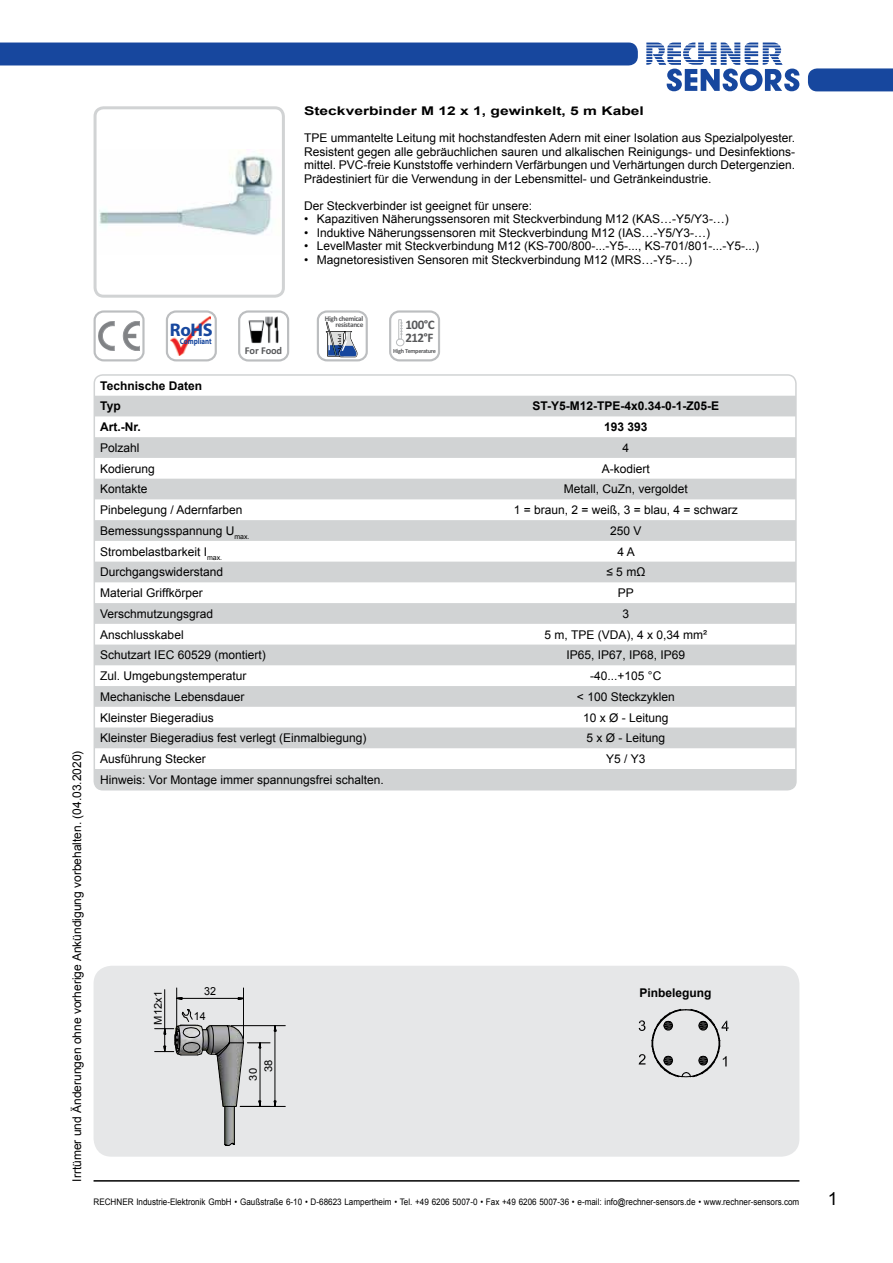
<style>
.page{position:relative;width:893px;height:1263px;background:#fff}
.page>*{position:absolute;margin:0;border:0;box-sizing:border-box;transform-origin:0 0}
.t1{font:700 18.3px "Myriad Pro";color:#17479e}
.t2{font:18px "Arial";color:#000}
.t3{font:700 13.05px/13px "Calibri";letter-spacing:-.055em;color:#58595b}
.t4{font:12px/13.5px "Arial";color:#000;text-align:justify}
.t5{font:700 12px/20.7px "Arial";color:#000}
.t6{font:700 12px "Arial";color:#000;scale:1.3 1}
.t7{font:11.1px "Arial";color:#000;scale:.96 1}
.t8{font:10.65px "Arial";letter-spacing:-.015em;color:#000;scale:1.04 1}
.t9{font:700 10.5px "Calibri";letter-spacing:-.02em;color:#58595b}
.t10{font:9px "Arial";color:#000;scale:.9 1}
.t11{font:700 8.4px "Myriad Pro";color:#17479e;scale:.82 1}
.t12{font:700 7.2px/6.1px "Calibri";letter-spacing:-.045em;color:#58595b;text-align:right}
.t13{font:700 6.3px "Calibri";letter-spacing:-.045em;color:#58595b}
</style>
<div class="page">
<svg style="left:646px;top:43px;width:153px;height:48px"></svg>
<div style="left:808px;top:68px;width:85px;height:23px;background:#17479e"></div>
<hr style="left:94px;top:1180px;width:705px;height:1px;background:#000">
<div style="left:0;top:43px;width:638px;height:22px;background:#17479e"></div>
<div style="left:94px;top:966px;width:705px;height:191px;background:#e6e7e8;border-radius:18px"></div>
<div style="left:94px;top:310px;width:51px;height:51px;border:2px solid #bcbec0;border-radius:9px"></div>
<svg style="left:98px;top:321px;width:42px;height:30px"></svg>
<div style="left:166px;top:310px;width:51px;height:51px;border:2px solid #bcbec0;border-radius:9px"></div>
<img style="left:171px;top:316px;width:39px;height:40px">
<svg style="left:639px;top:1020px;width:6px;height:11px"></svg>
<svg style="left:639px;top:1054px;width:6px;height:10px"></svg>
<svg style="left:651px;top:1009px;width:78px;height:68px"></svg>
<div style="left:317px;top:310px;width:51px;height:51px;border:2px solid #bcbec0;border-radius:9px"></div>
<svg style="left:325px;top:322px;width:33px;height:35px"></svg>
<div style="left:389px;top:310px;width:51px;height:51px;border:2px solid #bcbec0;border-radius:9px"></div>
<div style="left:396px;top:339px;width:8px;height:7px;border:1px solid #bcbec0;border-radius:50%"></div>
<div style="left:398px;top:319px;width:4px;height:20px;border:1px solid #bcbec0"></div>
<svg style="left:399px;top:320px;width:4px;height:19px"></svg>
<div style="left:94px;top:106px;width:191px;height:192px;border:3px solid #d1d3d4;border-radius:9px"></div>
<div style="left:238px;top:310px;width:51px;height:52px;border:2px solid #bcbec0;border-radius:9px"></div>
<img style="left:248px;top:316px;width:31px;height:28px">
<img style="left:99px;top:155px;width:174px;height:80px">
<img style="left:225px;top:1111px;width:9px;height:31px">
<svg style="left:224px;top:1142px;width:11px;height:4px"></svg>
<hr style="left:234px;top:1106px;width:1px;height:38px;background:#000">
<hr style="left:224px;top:1106px;width:1px;height:38px;background:#000">
<svg style="left:177px;top:997px;width:6px;height:3px"></svg>
<svg style="left:238px;top:997px;width:5px;height:3px"></svg>
<hr style="left:182px;top:998px;width:56px;height:1px;background:#000">
<hr style="left:176px;top:988px;width:1px;height:39px;background:#000">
<hr style="left:243px;top:988px;width:1px;height:50px;background:#000">
<hr style="left:240px;top:1106px;width:45px;height:1px;background:#000">
<hr style="left:231px;top:1025px;width:54px;height:1px;background:#000">
<hr style="left:164px;top:990px;width:1px;height:39px;background:#000">
<svg style="left:155px;top:1008px;width:122px;height:103px"></svg>
<hr style="left:240px;top:1106px;width:30px;height:1px;background:#000">
<svg style="left:94px;top:396px;width:702px;height:394px;fill:#d4d6d7"></svg>
<div style="left:94px;top:374px;width:703px;height:416px;border:2px solid #d1d3d4;border-radius:9px"></div>
<p class="t6" style="left:304px;top:103px;width:263px">Steckverbinder M 12 x 1, gewinkelt, 5 m Kabel</p>
<p class="t4" style="left:304px;top:131px;width:493px">TPE ummantelte Leitung mit hochstandfesten Adern mit einer Isolation aus Spezialpolyester.<br>Resistent gegen alle gebräuchlichen sauren und alkalischen Reinigungs- und Desinfektions&shy;mittel. PVC-freie Kunststoffe verhindern Verfärbungen und Verhärtungen durch Detergenzien.<br>Prädestiniert für die Verwendung in der Lebensmittel- und Getränkeindustrie.</p>
<p class="t4" style="left:304px;top:199px;width:230px">Der Steckverbinder ist geeignet für unsere:</p>
<p class="t4" style="left:304px;top:212px;width:426px">• Kapazitiven Näherungssensoren mit Steckverbindung M12 (KAS…-Y5/Y3-…)</p>
<p class="t4" style="left:304px;top:226px;width:408px">• Induktive Näherungssensoren mit Steckverbindung M12 (IAS…-Y5/Y3-…)</p>
<p class="t4" style="left:304px;top:239px;width:456px">• LevelMaster mit Steckverbindung M12 (KS-700/800-...-Y5-..., KS-701/801-...-Y5-...)</p>
<p class="t4" style="left:304px;top:253px;width:390px">• Magnetoresistiven Sensoren mit Steckverbindung M12 (MRS…-Y5-…)</p>
<p class="t4" style="left:70px;top:1181px;width:432px;rotate:-90deg">Irrtümer und Änderungen ohne vorherige Ankündigung vorbehalten. (04.03.2020)</p>
<h1 class="t1" style="left:170px;top:318px;width:44px">RoHS</h1>
<p class="t11" style="left:180px;top:335px;width:41px">Compliant</p>
<p class="t5" style="left:100px;top:375px;width:103px">Technische Daten<br>Typ</p>
<p class="t12" style="left:325px;top:315px;width:40px">High chemical resistance</p>
<p class="t3" style="left:406px;top:318px;width:31px">100°C<br>212°F</p>
<p class="t9" style="left:245px;top:344px;width:39px">For Food</p>
<p class="t13" style="left:393px;top:347px;width:44px">High Temperature</p>
<p class="t5" style="left:532px;top:396px;width:188px">ST-Y5-M12-TPE-4x0.34-0-1-Z05-E</p>
<p class="t5" style="left:100px;top:417px;width:42px">Art.-Nr.</p>
<p class="t5" style="left:604px;top:417px;width:45px">193 393</p>
<p class="t4" style="left:100px;top:441px;width:41px">Polzahl</p>
<p class="t4" style="left:622px;top:441px;width:8px">4</p>
<p class="t4" style="left:100px;top:462px;width:56px">Kodierung</p>
<p class="t4" style="left:602px;top:462px;width:50px">A-kodiert</p>
<p class="t4" style="left:100px;top:483px;width:49px">Kontakte</p>
<p class="t4" style="left:564px;top:483px;width:126px">Metall, CuZn, vergoldet</p>
<p class="t4" style="left:100px;top:503px;width:144px">Pinbelegung / Adernfarben</p>
<p class="t4" style="left:514px;top:503px;width:226px">1 = braun, 2 = weiß, 3 = blau, 4 = schwarz</p>
<p class="t4" style="left:100px;top:524px;width:151px">Bemessungsspannung U<sub>max.</sub></p>
<p class="t4" style="left:610px;top:524px;width:33px">250 V</p>
<p class="t4" style="left:100px;top:545px;width:123px">Strombelastbarkeit I<sub>max.</sub></p>
<p class="t4" style="left:617px;top:545px;width:19px">4 A</p>
<p class="t4" style="left:100px;top:565px;width:124px">Durchgangswiderstand</p>
<p class="t4" style="left:606px;top:565px;width:40px">≤ 5 mΩ</p>
<p class="t4" style="left:100px;top:586px;width:104px">Material Griffkörper</p>
<p class="t4" style="left:618px;top:586px;width:18px">PP</p>
<p class="t4" style="left:100px;top:607px;width:114px">Verschmutzungsgrad</p>
<p class="t4" style="left:622px;top:607px;width:8px">3</p>
<p class="t4" style="left:100px;top:628px;width:85px">Anschlusskabel</p>
<p class="t4" style="left:545px;top:628px;width:164px">5 m, TPE (VDA), 4 x 0,34 mm²</p>
<p class="t4" style="left:100px;top:648px;width:167px">Schutzart IEC 60529 (montiert)</p>
<p class="t4" style="left:566px;top:648px;width:120px">IP65, IP67, IP68, IP69</p>
<p class="t4" style="left:100px;top:669px;width:148px">Zul. Umgebungstemperatur</p>
<p class="t4" style="left:590px;top:669px;width:73px">-40...+105 °C</p>
<p class="t4" style="left:100px;top:690px;width:146px">Mechanische Lebensdauer</p>
<p class="t4" style="left:577px;top:690px;width:99px">&lt; 100 Steckzyklen</p>
<p class="t4" style="left:100px;top:711px;width:115px">Kleinster Biegeradius</p>
<p class="t4" style="left:583px;top:711px;width:87px">10 x Ø - Leitung</p>
<p class="t4" style="left:100px;top:731px;width:268px">Kleinster Biegeradius fest verlegt (Einmalbiegung)</p>
<p class="t4" style="left:586px;top:731px;width:80px">5 x Ø - Leitung</p>
<p class="t4" style="left:100px;top:752px;width:107px">Ausführung Stecker</p>
<p class="t4" style="left:606px;top:752px;width:41px">Y5 / Y3</p>
<p class="t4" style="left:100px;top:773px;width:285px">Hinweis: Vor Montage immer spannungsfrei schalten.</p>
<p class="t8" style="left:151px;top:1025px;width:34px;rotate:-90deg">M12x1</p>
<p class="t7" style="left:204px;top:984px;width:14px">32</p>
<p class="t7" style="left:194px;top:1009px;width:14px">14</p>
<p class="t8" style="left:261px;top:1072px;width:13px;rotate:-90deg">38</p>
<p class="t8" style="left:246px;top:1080px;width:13px;rotate:-90deg">30</p>
<p class="t5" style="left:639px;top:982px;width:74px">Pinbelegung</p>
<p class="t10" style="left:94px;top:1196px;width:786px">RECHNER Industrie-Elektronik GmbH • Gaußstraße 6-10 • D-68623 Lampertheim • Tel. +49 6206 5007-0 • Fax +49 6206 5007-36 • e-mail: info@rechner-sensors.de • www.rechner-sensors.com</p>
<h2 class="t2" style="left:828px;top:1187px;width:12px">1</h2>
</div>
